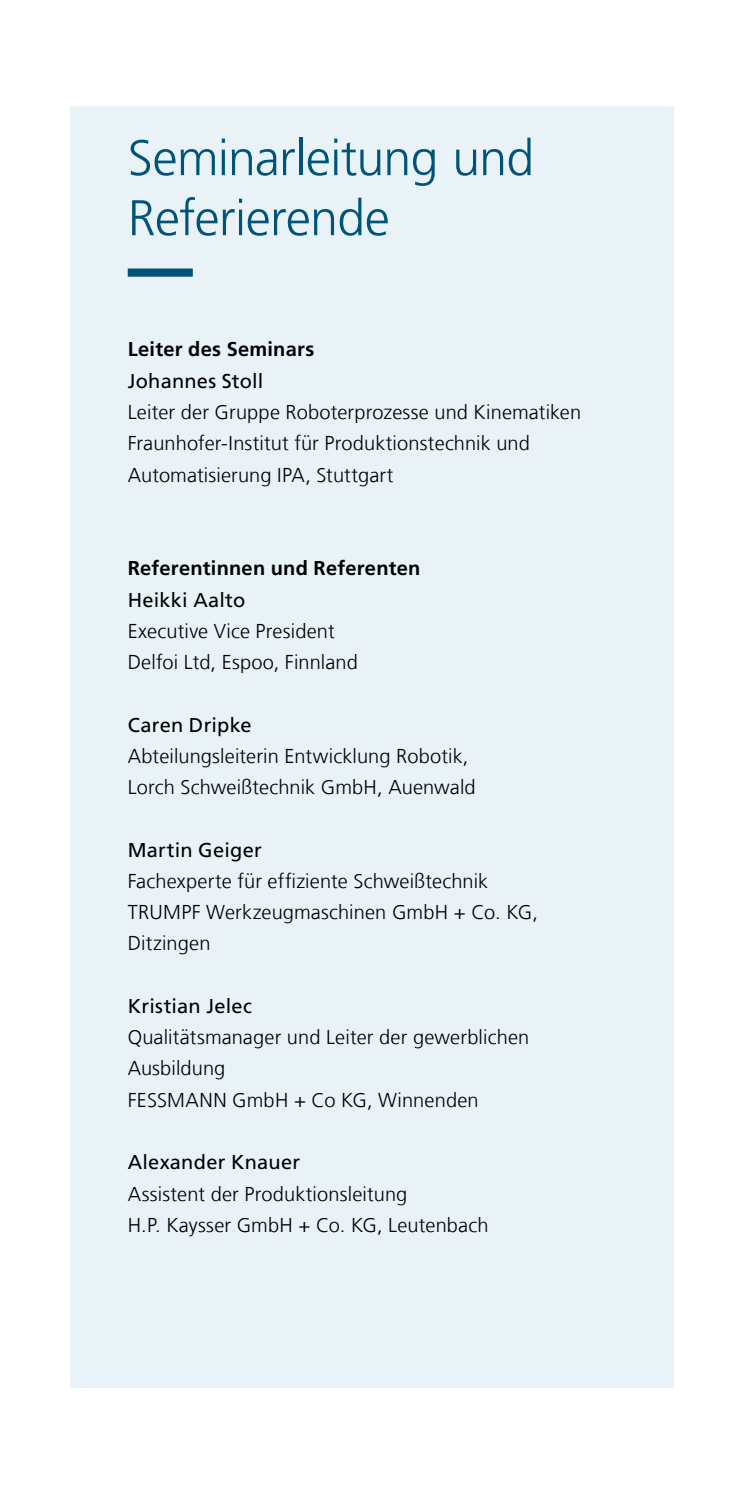
<style>
.page{position:relative;width:745px;height:1489px;background:#fff}
.page>*{position:absolute;margin:0;border:0;box-sizing:border-box;transform-origin:0 0}
.t1{font:300 50px/60px "Frutiger LT Com";letter-spacing:-.015em;color:#005478}
.t2{font:300 20px/31.2px "Frutiger LT Com";letter-spacing:.005em;color:#000}
.t3{font:20px "Frutiger LT Com";letter-spacing:.01em;color:#000}
.t4{font:700 20px "Frutiger LT Com";letter-spacing:.015em;color:#000}
</style>
<div class="page">
<div style="left:71px;top:106px;width:602px;height:1282px;background:#e9f2f7"></div>
<svg style="left:128px;top:268px;width:65px;height:9px"></svg>
<h1 class="t1" style="left:128px;top:128px;width:407px">Seminarleitung und<br>Referierende</h1>
<p class="t4" style="left:128px;top:338px;width:188px">Leiter des Seminars</p>
<p class="t3" style="left:128px;top:369px;width:137px">Johannes Stoll</p>
<p class="t2" style="left:128px;top:396px;width:455px">Leiter der Gruppe Roboterprozesse und Kinematiken<br>Fraunhofer-Institut für Produktionstechnik und<br>Automatisierung IPA, Stuttgart</p>
<p class="t4" style="left:128px;top:556px;width:294px">Referentinnen und Referenten</p>
<p class="t3" style="left:128px;top:588px;width:119px">Heikki Aalto</p>
<p class="t2" style="left:128px;top:615px;width:231px">Executive Vice President<br>Delfoi Ltd, Espoo, Finnland</p>
<p class="t3" style="left:128px;top:713px;width:125px">Caren Dripke</p>
<p class="t2" style="left:128px;top:740px;width:349px">Abteilungsleiterin Entwicklung Robotik,<br>Lorch Schweißtechnik GmbH, Auenwald</p>
<p class="t3" style="left:128px;top:838px;width:135px">Martin Geiger</p>
<p class="t2" style="left:128px;top:865px;width:411px">Fachexperte für effiziente Schweißtechnik<br>TRUMPF Werkzeugmaschinen GmbH + Co. KG,<br>Ditzingen</p>
<p class="t3" style="left:128px;top:994px;width:126px">Kristian Jelec</p>
<p class="t2" style="left:128px;top:1021px;width:403px">Qualitätsmanager und Leiter der gewerblichen<br>Ausbildung<br>FESSMANN GmbH + Co KG, Winnenden</p>
<p class="t3" style="left:128px;top:1150px;width:174px">Alexander Knauer</p>
<p class="t2" style="left:128px;top:1177px;width:362px">Assistent der Produktionsleitung<br>H.P. Kaysser GmbH + Co. KG, Leutenbach</p>
</div>
